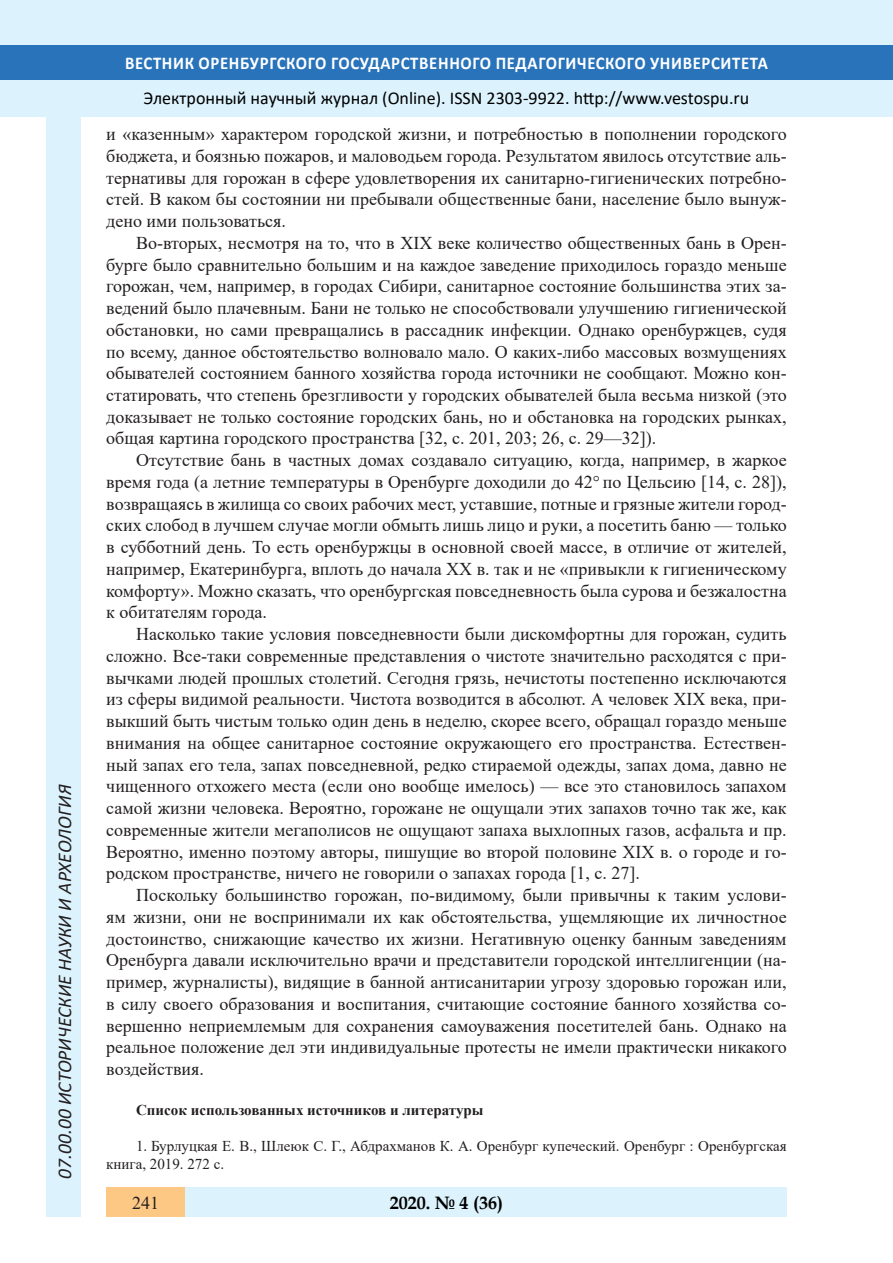
<style>
.page{position:relative;width:893px;height:1263px;background:#fff}
.page>*{position:absolute;margin:0;border:0;box-sizing:border-box;transform-origin:0 0}
.t1{font:italic 19.5px "Calibri";color:#231f20}
.Стиль2{font:18px/21.8px "Times New Roman";color:#231f20;text-align:justify}
.t2{font:18px "Calibri";color:#000}
.t3{font:700 18px "Calibri";letter-spacing:.04em;color:#fff;scale:.93 1}
.t4{font:700 18px "Book Antiqua";color:#000}
.литература{font:15px/18.1px "Times New Roman";color:#231f20}
.литература-2{font:700 15px "Times New Roman";color:#231f20}
</style>
<div class="page">
<div style="left:0;top:0;width:893px;height:116px;background:#dcf2fc"></div>
<div style="left:0;top:45px;width:893px;height:34px;background:#2873ba"></div>
<div style="left:47px;top:116px;width:34px;height:1101px;background:#dcf2fc"></div>
<div style="left:106px;top:1188px;width:681px;height:29px;background:#dcf2fc"></div>
<div style="left:106px;top:1188px;width:79px;height:29px;background:#fdc784"></div>
<p class="t1" style="left:51px;top:1179px;width:395px;rotate:-90deg">07.00.00 ИСТОРИЧЕСКИЕ НАУКИ И АРХЕОЛОГИЯ</p>
<p class="t1" style="left:51px;top:1105px;width:206px;rotate:-90deg">БИОЛОГИЧЕСКИЕ НАУКИ</p>
<p class="t1" style="left:51px;top:1169px;width:11px;rotate:-90deg">3</p>
<p class="t3" style="left:125px;top:50px;width:693px">ВЕСТНИК ОРЕНБУРГСКОГО ГОСУДАРСТВЕННОГО ПЕДАГОГИЧЕСКОГО УНИВЕРСИТЕТА</p>
<p class="t2" style="left:144px;top:85px;width:607px">Электронный научный журнал (Online). ISSN 2303-9922. http://www.vestospu.ru</p>
<p class="t2" style="left:583px;top:85px;width:13px">t</p>
<p class="t2" style="left:583px;top:85px;width:13px">t</p>
<p class="Стиль2" style="left:106px;top:123px;width:682px">и «казенным» характером городской жизни, и потребностью в пополнении городского бюджета, и боязнью пожаров, и маловодьем города. Результатом явилось отсутствие аль&shy;тернативы для горожан в сфере удовлетворения их санитарно-гигиенических потребно&shy;стей. В каком бы состоянии ни пребывали общественные бани, население было вынуж&shy;дено ими пользоваться.</p>
<p class="Стиль2" style="left:106px;top:231px;width:682px;text-indent:30px">Во-вторых, несмотря на то, что в XIX веке количество общественных бань в Орен&shy;бурге было сравнительно большим и на каждое заведение приходилось гораздо меньше горожан, чем, например, в городах Сибири, санитарное состояние большинства этих за&shy;ведений было плачевным. Бани не только не способствовали улучшению гигиенической обстановки, но сами превращались в рассадник инфекции. Однако оренбуржцев, судя по всему, данное обстоятельство волновало мало. О каких-либо массовых возмущениях обывателей состоянием банного хозяйства города источники не сообщают. Можно кон&shy;статировать, что степень брезгливости у городских обывателей была весьма низкой (это доказывает не только состояние городских бань, но и обстановка на городских рынках, общая картина городского пространства [32, с. 201, 203; 26, с. 29—32]).</p>
<p class="Стиль2" style="left:106px;top:449px;width:682px;text-indent:30px">Отсутствие бань в частных домах создавало ситуацию, когда, например, в жаркое время года (а летние температуры в Оренбурге доходили до 42° по Цельсию [14, с. 28]), возвращаясь в жилища со своих рабочих мест, уставшие, потные и грязные жители город&shy;ских слобод в лучшем случае могли обмыть лишь лицо и руки, а посетить баню — только в субботний день. То есть оренбуржцы в основной своей массе, в отличие от жителей, например, Екатеринбурга, вплоть до начала XX в. так и не «привыкли к гигиеническому комфорту». Можно сказать, что оренбургская повседневность была сурова и безжалостна к обитателям города.</p>
<p class="Стиль2" style="left:106px;top:623px;width:682px;text-indent:30px">Насколько такие условия повседневности были дискомфортны для горожан, судить сложно. Все-таки современные представления о чистоте значительно расходятся с при&shy;вычками людей прошлых столетий. Сегодня грязь, нечистоты постепенно исключаются из сферы видимой реальности. Чистота возводится в абсолют. А человек XIX века, при&shy;выкший быть чистым только один день в неделю, скорее всего, обращал гораздо меньше внимания на общее санитарное состояние окружающего его пространства. Естествен&shy;ный запах его тела, запах повседневной, редко стираемой одежды, запах дома, давно не чищенного отхожего места (если оно вообще имелось) — все это становилось запахом самой жизни человека. Вероятно, горожане не ощущали этих запахов точно так же, как современные жители мегаполисов не ощущают запаха выхлопных газов, асфальта и пр.<br>Вероятно, именно поэтому авторы, пишущие во второй половине XIX в. о городе и го&shy;родском пространстве, ничего не говорили о запахах города [1, с. 27].</p>
<p class="Стиль2" style="left:106px;top:884px;width:682px;text-indent:30px">Поскольку большинство горожан, по-видимому, были привычны к таким услови&shy;ям жизни, они не воспринимали их как обстоятельства, ущемляющие их личностное достоинство, снижающие качество их жизни. Негативную оценку банным заведениям Оренбурга давали исключительно врачи и представители городской интеллигенции (на&shy;пример, журналисты), видящие в банной антисанитарии угрозу здоровью горожан или, в силу своего образования и воспитания, считающие состояние банного хозяйства со&shy;вершенно неприемлемым для сохранения самоуважения посетителей бань. Однако на реальное положение дел эти индивидуальные протесты не имели практически никакого воздействия.</p>
<p class="литература-2" style="left:136px;top:1099px;width:349px">Список использованных источников и литературы</p>
<p class="литература" style="left:106px;top:1137px;width:682px;text-indent:30px">1. Бурлуцкая Е. В., Шлеюк С. Г., Абдрахманов К. А. Оренбург купеческий. Оренбург : Оренбургская книга, 2019. 272 с.</p>
<p class="t4" style="left:390px;top:1190px;width:115px">2020. № 4 (36)</p>
<p class="Стиль2" style="left:132px;top:1191px;width:28px">241</p>
<p class="t4" style="left:460px;top:1190px;width:10px">2</p>
<p class="t4" style="left:408px;top:1190px;width:19px">18</p>
<p class="t4" style="left:460px;top:1190px;width:39px">1 25</p>
</div>
